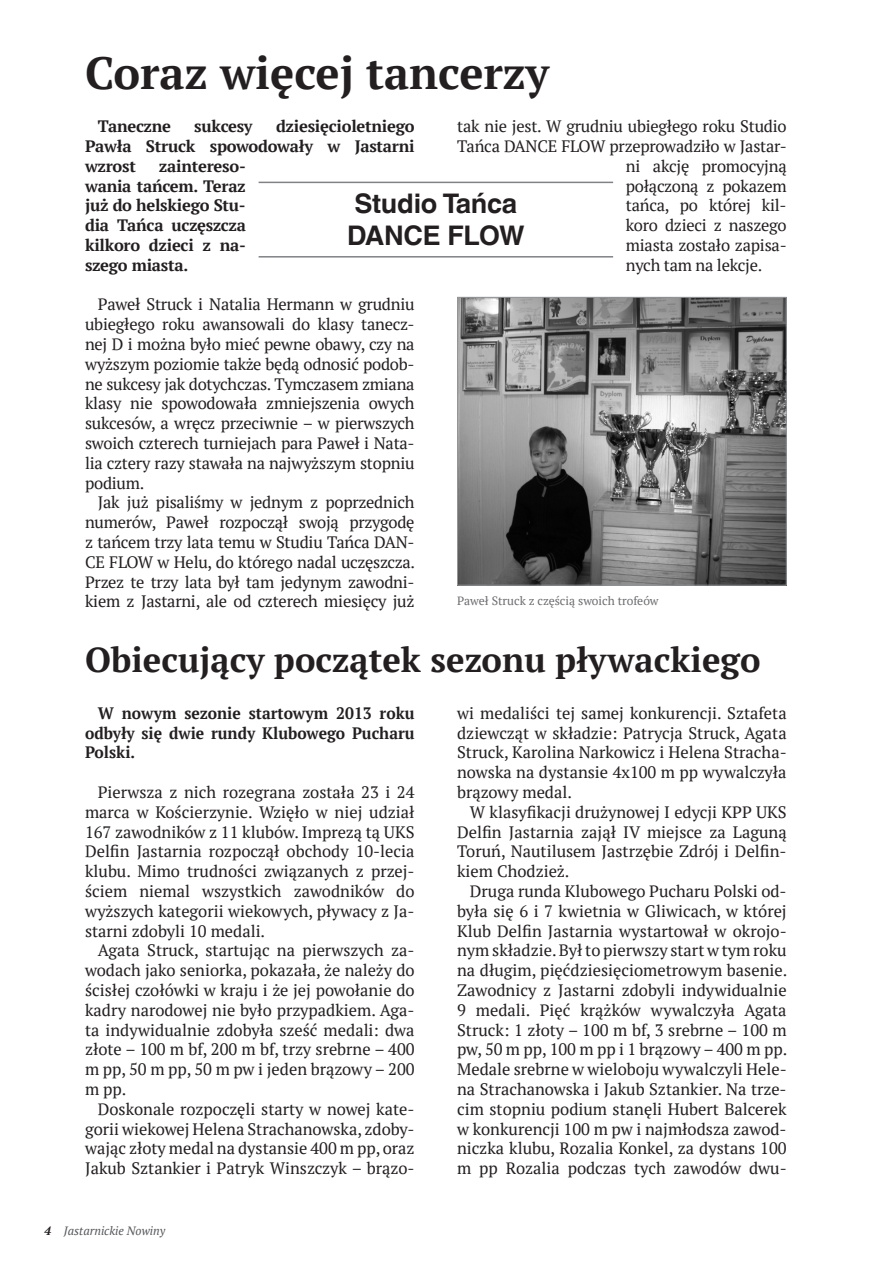
<style>
.page{position:relative;width:893px;height:1263px;background:#fff}
.page>*{position:absolute;margin:0;border:0;box-sizing:border-box;transform-origin:0 0}
.t1{font:700 45px "PT Serif";color:#231f20}
.t2{font:700 34.5px "PT Serif";color:#231f20}
.t3{font:700 27px/32.4px "Helvetica World";letter-spacing:-.01em;color:#231f20}
.t4{font:16.5px/19.8px "PT Serif";letter-spacing:-.01em;color:#231f20;text-align:justify}
.t5{font:700 16.5px/19.8px "PT Serif";letter-spacing:-.015em;color:#231f20;text-align:justify}
.t6{font:700 16.5px/19.8px "PT Serif";letter-spacing:-.015em;color:#231f20;text-align:justify;scale:.95 1}
.t7{font:12px "PT Serif";color:#6c6d70}
.t8{font:italic 12px "PT Serif";color:#57585a}
.s1{font-weight:700;color:#231f20}
</style>
<div class="page">
<hr style="left:259px;top:182px;width:354px;height:1px;background:#808285">
<hr style="left:259px;top:256px;width:354px;height:2px;background:#808285">
<img style="left:459px;top:299px;width:326px;height:284px">
<div style="left:457px;top:297px;width:330px;height:288px;border:1px solid #939598"></div>
<h1 class="t1" style="left:85px;top:43px;width:466px">Coraz więcej tancerzy</h1>
<p class="t4" style="left:457px;top:116px;width:331px">tak nie jest. W grudniu ubiegłego roku Studio</p>
<p class="t4" style="left:457px;top:136px;width:331px">Tańca DANCE FLOW przeprowadziło w Jastar-</p>
<p class="t4" style="left:626px;top:156px;width:162px">ni akcję promocyjną</p>
<p class="t4" style="left:626px;top:176px;width:162px">połączoną z pokazem</p>
<p class="t4" style="left:626px;top:195px;width:162px">tańca, po której kil-</p>
<p class="t4" style="left:626px;top:215px;width:162px">koro dzieci z naszego</p>
<p class="t4" style="left:626px;top:235px;width:162px">miasta zostało zapisa-</p>
<p class="t4" style="left:626px;top:255px;width:138px">nych tam na lekcje.</p>
<p class="t5" style="left:85px;top:116px;width:331px;text-indent:191px">dziesięcioletniego Pawła Struck spowodowały w Jastarni wzrost</p>
<p class="t5" style="left:98px;top:116px;width:75px">Taneczne</p>
<p class="t5" style="left:194px;top:116px;width:60px">sukcesy</p>
<p class="t5" style="left:85px;top:156px;width:162px;text-indent:74px">zaintereso&shy;wania tańcem. Teraz już do helskiego Stu&shy;dia Tańca uczęszcza kilkoro dzieci z na&shy;szego miasta.</p>
<p class="t4" style="left:85px;top:294px;width:331px;text-indent:13px">Paweł Struck i Natalia Hermann w grudniu ubiegłego roku awansowali do klasy tanecz&shy;nej D i można było mieć pewne obawy, czy na wyższym poziomie także będą odnosić podob&shy;ne sukcesy jak dotychczas. Tymczasem zmiana klasy nie spowodowała zmniejszenia owych sukcesów, a wręcz przeciwnie – w pierwszych swoich czterech turniejach para Paweł i Nata&shy;lia cztery razy stawała na najwyższym stopniu podium.</p>
<p class="t4" style="left:85px;top:492px;width:332px;text-indent:13px">Jak już pisaliśmy w jednym z poprzednich numerów, Paweł rozpoczął swoją przygodę z tańcem trzy lata temu w Studiu Tańca DAN-CE FLOW w Helu, do którego nadal uczęszcza.<br>Przez te trzy lata był tam jedynym zawodni&shy;kiem z Jastarni, ale od czterech miesięcy już</p>
<h3 class="t3" style="left:347px;top:188px;width:179px">Studio Tańca<br>DANCE FLOW</h3>
<p class="t7" style="left:457px;top:593px;width:203px">Paweł Struck z częścią swoich trofeów</p>
<h2 class="t2" style="left:85px;top:636px;width:677px">Obiecujący początek sezonu pływackiego</h2>
<p class="t4" style="left:457px;top:703px;width:331px">wi medaliści tej samej konkurencji. Sztafeta dziewcząt w składzie: Patrycja Struck, Agata Struck, Karolina Narkowicz i Helena Stracha&shy;nowska na dystansie 4x100 m pp wywalczyła brązowy medal.</p>
<p class="t4" style="left:457px;top:802px;width:331px;text-indent:13px">W klasyfikacji drużynowej I edycji KPP UKS Delfin Jastarnia zajął IV miejsce za Laguną Toruń, Nautilusem Jastrzębie Zdrój i Delfin&shy;kiem Chodzież.</p>
<p class="t4" style="left:457px;top:881px;width:332px;text-indent:13px">Druga runda Klubowego Pucharu Polski od&shy;była się 6 i 7 kwietnia w Gliwicach, w której Klub Delfin Jastarnia wystartował w okrojo&shy;nym składzie. Był to pierwszy start w tym roku na długim, pięćdziesięciometrowym basenie.<br>Zawodnicy z Jastarni zdobyli indywidualnie 9 medali. Pięć krążków wywalczyła Agata Struck: 1 złoty – 100 m bf, 3 srebrne – 100 m pw, 50 m pp, 100 m pp i 1 brązowy – 400 m pp.<br>Medale srebrne w wieloboju wywalczyli Hele&shy;na Strachanowska i Jakub Sztankier. Na trze&shy;cim stopniu podium stanęli Hubert Balcerek w konkurencji 100 m pw i najmłodsza zawod&shy;niczka klubu, Rozalia Konkel, za dystans 100 m pp Rozalia podczas tych zawodów dwu-</p>
<p class="t6" style="left:85px;top:703px;width:348px;text-indent:13px">W nowym sezonie startowym 2013 roku odbyły się dwie rundy Klubowego Pucharu Polski.</p>
<p class="t4" style="left:85px;top:782px;width:331px;text-indent:13px">Pierwsza z nich rozegrana została 23 i 24 marca w Kościerzynie. Wzięło w niej udział 167 zawodników z 11 klubów. Imprezą tą UKS Delfin Jastarnia rozpoczął obchody 10-lecia klubu. Mimo trudności związanych z przej&shy;ściem niemal wszystkich zawodników do wyższych kategorii wiekowych, pływacy z Ja&shy;starni zdobyli 10 medali.</p>
<p class="t4" style="left:85px;top:940px;width:331px;text-indent:13px">Agata Struck, startując na pierwszych za&shy;wodach jako seniorka, pokazała, że należy do ścisłej czołówki w kraju i że jej powołanie do kadry narodowej nie było przypadkiem. Aga&shy;ta indywidualnie zdobyła sześć medali: dwa złote – 100 m bf, 200 m bf, trzy srebrne – 400 m pp, 50 m pp, 50 m pw i jeden brązowy – 200 m pp.</p>
<p class="t4" style="left:85px;top:1099px;width:331px;text-indent:13px">Doskonale rozpoczęli starty w nowej kate&shy;gorii wiekowej Helena Strachanowska, zdoby&shy;wając złoty medal na dystansie 400 m pp, oraz Jakub Sztankier i Patryk Winszczyk – brązo-</p>
<p class="t8" style="left:45px;top:1223px;width:122px"><span class="s1">4</span> Jastarnickie Nowiny</p>
</div>
